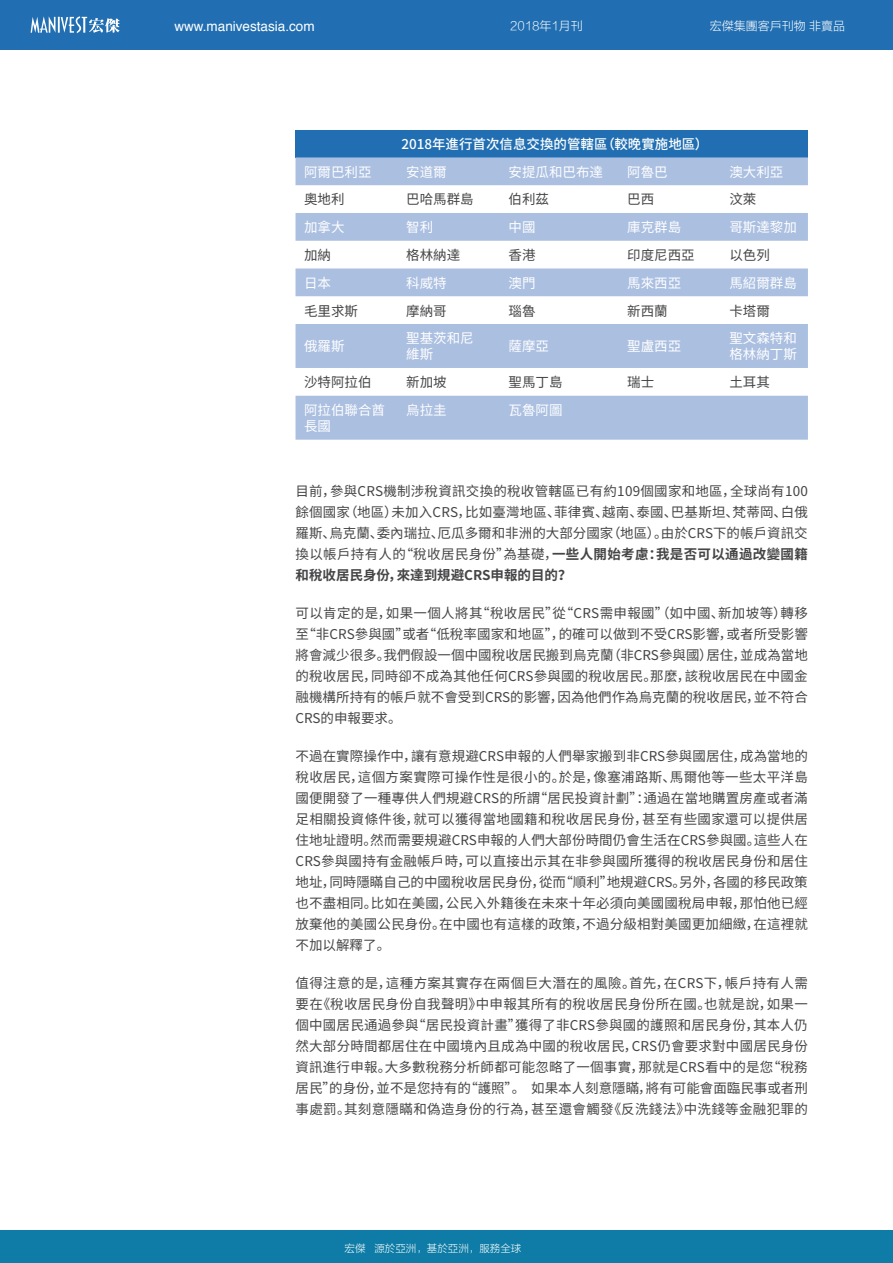
<style>
.page{position:relative;width:893px;height:1263px;background:#fff}
.page>*{position:absolute;margin:0;border:0;box-sizing:border-box;transform-origin:0 0}
.t1{font:13.5px/21px "Noto Sans Hans";color:#454547;text-align:justify}
.t2{font:13.5px/16.2px "Noto Sans Hans";color:#fff}
.t3{font:500 13.5px "Noto Sans Hans";color:#fff}
.t4{font:13.5px "Helvetica";color:#fff}
.t5{font:12px "FZLTKHK GBK1 0";color:#fff}
.t6{font:10.5px "FZLTKHK GBK1 0";color:#fff}
.s1{font-weight:700}
</style>
<div class="page">
<div style="left:0;top:0;width:893px;height:50px;background:#216fb2"></div>
<svg style="left:31px;top:16px;width:89px;height:17px"></svg>
<div style="left:0;top:1231px;width:893px;height:32px;background:#0e7ca6"></div>
<div style="left:296px;top:130px;width:512px;height:27px;background:#216fb2"></div>
<svg style="left:296px;top:157px;width:512px;height:283px;fill:#abbfe1"></svg>
<p class="t5" style="left:510px;top:19px;width:74px">2018年1月刊</p>
<p class="t4" style="left:174px;top:16px;width:142px">www.manivestasia.com</p>
<p class="t5" style="left:710px;top:19px;width:137px">宏傑集團客戶刊物 非賣品</p>
<p class="t3" style="left:401px;top:136px;width:309px">2018年進行首次信息交換的管轄區（較晚實施地區）</p>
<p class="t2" style="left:304px;top:164px;width:69px">阿爾巴利亞</p>
<p class="t2" style="left:406px;top:164px;width:42px">安道爾</p>
<p class="t2" style="left:509px;top:164px;width:96px">安提瓜和巴布達</p>
<p class="t2" style="left:627px;top:164px;width:42px">阿魯巴</p>
<p class="t2" style="left:729px;top:164px;width:56px">澳大利亞</p>
<p class="t1" style="left:304px;top:189px;width:42px">奧地利</p>
<p class="t1" style="left:406px;top:189px;width:69px">巴哈馬群島</p>
<p class="t1" style="left:509px;top:189px;width:42px">伯利茲</p>
<p class="t1" style="left:627px;top:189px;width:28px">巴西</p>
<p class="t1" style="left:729px;top:189px;width:28px">汶萊</p>
<p class="t2" style="left:304px;top:219px;width:42px">加拿大</p>
<p class="t2" style="left:406px;top:219px;width:28px">智利</p>
<p class="t2" style="left:509px;top:219px;width:28px">中國</p>
<p class="t2" style="left:627px;top:219px;width:55px">庫克群島</p>
<p class="t2" style="left:729px;top:219px;width:69px">哥斯達黎加</p>
<p class="t1" style="left:304px;top:245px;width:28px">加納</p>
<p class="t1" style="left:406px;top:245px;width:55px">格林納達</p>
<p class="t1" style="left:509px;top:245px;width:28px">香港</p>
<p class="t1" style="left:627px;top:245px;width:69px">印度尼西亞</p>
<p class="t1" style="left:729px;top:245px;width:42px">以色列</p>
<p class="t2" style="left:304px;top:275px;width:28px">日本</p>
<p class="t2" style="left:406px;top:275px;width:42px">科威特</p>
<p class="t2" style="left:509px;top:275px;width:28px">澳門</p>
<p class="t2" style="left:627px;top:275px;width:55px">馬來西亞</p>
<p class="t2" style="left:729px;top:275px;width:69px">馬紹爾群島</p>
<p class="t1" style="left:304px;top:300px;width:55px">毛里求斯</p>
<p class="t1" style="left:406px;top:300px;width:42px">摩納哥</p>
<p class="t1" style="left:509px;top:300px;width:28px">瑙魯</p>
<p class="t1" style="left:627px;top:300px;width:42px">新西蘭</p>
<p class="t1" style="left:729px;top:300px;width:42px">卡塔爾</p>
<p class="t2" style="left:304px;top:339px;width:42px">俄羅斯</p>
<p class="t2" style="left:406px;top:330px;width:69px">聖基茨和尼維斯</p>
<p class="t2" style="left:509px;top:339px;width:42px">薩摩亞</p>
<p class="t2" style="left:627px;top:339px;width:55px">聖盧西亞</p>
<p class="t2" style="left:729px;top:330px;width:69px">聖文森特和格林納丁斯</p>
<p class="t1" style="left:304px;top:372px;width:69px">沙特阿拉伯</p>
<p class="t1" style="left:406px;top:372px;width:42px">新加坡</p>
<p class="t1" style="left:509px;top:372px;width:55px">聖馬丁島</p>
<p class="t1" style="left:627px;top:372px;width:28px">瑞士</p>
<p class="t1" style="left:729px;top:372px;width:42px">土耳其</p>
<p class="t2" style="left:304px;top:402px;width:82px">阿拉伯聯合酋長國</p>
<p class="t2" style="left:406px;top:402px;width:42px">烏拉圭</p>
<p class="t2" style="left:509px;top:402px;width:55px">瓦魯阿圖</p>
<p class="t1" style="left:296px;top:480px;width:514px">目前，參與CRS機制涉稅資訊交換的稅收管轄區已有約109個國家和地區，全球尚有100餘個國家（地區）未加入CRS，比如臺灣地區、菲律賓、越南、泰國、巴基斯坦、梵蒂岡、白俄羅斯、烏克蘭、委內瑞拉、厄瓜多爾和非洲的大部分國家（地區）。由於CRS下的帳戶資訊交換以帳戶持有人的“稅收居民身份”為基礎，<span class="s1">一些人開始考慮：我是否可以通過改變國籍和稅收居民身份，來達到規避CRS申報的目的？</span></p>
<p class="t1" style="left:296px;top:602px;width:514px">可以肯定的是，如果一個人將其“稅收居民”從“CRS需申報國”（如中國、新加坡等）轉移至“非CRS參與國”或者“低稅率國家和地區”，的確可以做到不受CRS影響，或者所受影響將會減少很多。我們假設一個中國稅收居民搬到烏克蘭（非CRS參與國）居住，並成為當地的稅收居民，同時卻不成為其他任何CRS參與國的稅收居民。那麼，該稅收居民在中國金融機構所持有的帳戶就不會受到CRS的影響，因為他們作為烏克蘭的稅收居民，並不符合CRS的申報要求。</p>
<p class="t1" style="left:296px;top:745px;width:514px">不過在實際操作中，讓有意規避CRS申報的人們舉家搬到非CRS參與國居住，成為當地的稅收居民，這個方案實際可操作性是很小的。於是，像塞浦路斯、馬爾他等一些太平洋島國便開發了一種專供人們規避CRS的所謂“居民投資計劃”：通過在當地購置房產或者滿足相關投資條件後，就可以獲得當地國籍和稅收居民身份，甚至有些國家還可以提供居住地址證明。然而需要規避CRS申報的人們大部份時間仍會生活在CRS參與國。這些人在CRS參與國持有金融帳戶時，可以直接出示其在非參與國所獲得的稅收居民身份和居住地址，同時隱瞞自己的中國稅收居民身份，從而“順利”地規避CRS。另外，各國的移民政策也不盡相同。比如在美國，公民入外籍後在未來十年必須向美國國稅局申報，那怕他已經放棄他的美國公民身份。在中國也有這樣的政策，不過分級相對美國更加細緻，在這裡就不加以解釋了。</p>
<p class="t1" style="left:296px;top:972px;width:514px">值得注意的是，這種方案其實存在兩個巨大潛在的風險。首先，在CRS下，帳戶持有人需要在《稅收居民身份自我聲明》中申報其所有的稅收居民身份所在國。也就是說，如果一個中國居民通過參與“居民投資計畫”獲得了非CRS參與國的護照和居民身份，其本人仍然大部分時間都居住在中國境內且成為中國的稅收居民，CRS仍會要求對中國居民身份資訊進行申報。大多數稅務分析師都可能忽略了一個事實，那就是CRS看中的是您“稅務居民”的身份，並不是您持有的“護照”。 如果本人刻意隱瞞，將有可能會面臨民事或者刑事處罰。其刻意隱瞞和偽造身份的行為，甚至還會觸發《反洗錢法》中洗錢等金融犯罪的</p>
<p class="t6" style="left:345px;top:1242px;width:178px">宏傑 源於亞洲，基於亞洲，服務全球</p>
</div>
